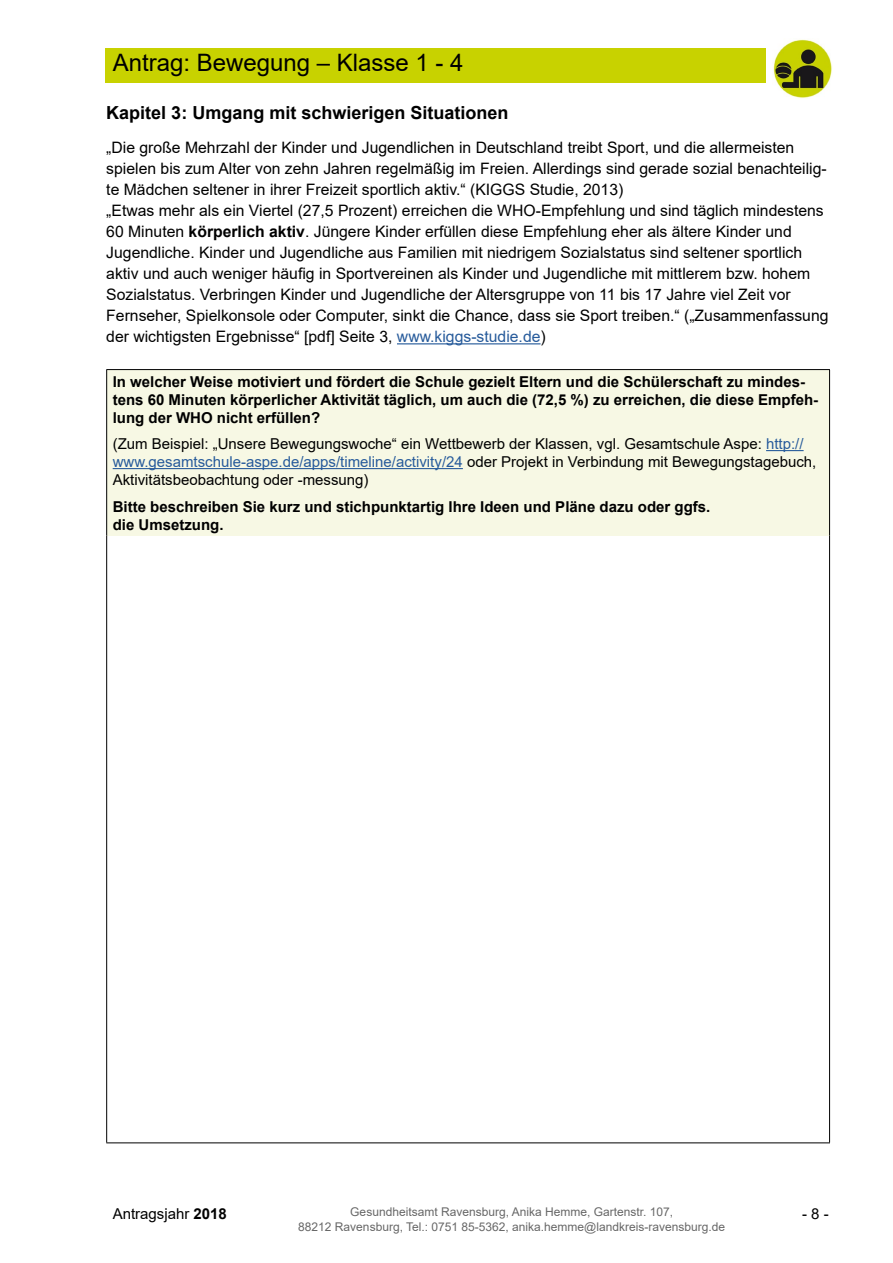
<style>
.page{position:relative;width:893px;height:1263px;background:#fff}
.page>*{position:absolute;margin:0;border:0;box-sizing:border-box;transform-origin:0 0}
.t1{font:24px "Arial";color:#000}
.Kapitelüberschriften{font:700 18px "Arial";color:#000}
.fließtext{font:15.75px/21px "Arial";color:#000}
.unterüberschrift{font:700 15px/18px "Arial";color:#000}
.unterüberschrift-2{font:15px/18px "Arial";color:#000}
.t2{font:12px "Arial";color:#000}
.s1{font-weight:700}
.s2{color:#275b9b}
</style>
<div class="page">
<div style="left:105px;top:48px;width:661px;height:35px;background:#c8d200"></div>
<img style="left:773px;top:39px;width:59px;height:59px">
<hr style="left:397px;top:343px;width:144px;height:1px;background:#275b9b">
<div style="left:107px;top:370px;width:723px;height:165px;background:#f7f8e4"></div>
<hr style="left:106px;top:369px;width:724px;height:1px;background:#000">
<hr style="left:106px;top:370px;width:1px;height:165px;background:#000">
<hr style="left:829px;top:370px;width:1px;height:165px;background:#000">
<hr style="left:106px;top:535px;width:1px;height:607px;background:#000">
<hr style="left:829px;top:535px;width:1px;height:607px;background:#000">
<hr style="left:106px;top:1142px;width:724px;height:1px;background:#000">
<hr style="left:766px;top:450px;width:38px;height:1px;background:#275b9b">
<hr style="left:113px;top:468px;width:350px;height:1px;background:#275b9b">
<h1 class="t1" style="left:113px;top:46px;width:352px">Antrag: Bewegung – Klasse 1 - 4</h1>
<p class="Kapitelüberschriften" style="left:106px;top:100px;width:404px">Kapitel 3: Umgang mit schwierigen Situationen</p>
<p class="fließtext" style="left:106px;top:137px;width:722px">„Die große Mehrzahl der Kinder und Jugendlichen in Deutschland treibt Sport, und die allermeisten spielen bis zum Alter von zehn Jahren regelmäßig im Freien. Allerdings sind gerade sozial benachteilig&shy;te Mädchen seltener in ihrer Freizeit sportlich aktiv.“ (KIGGS Studie, 2013)</p>
<p class="fließtext" style="left:106px;top:200px;width:724px">„Etwas mehr als ein Viertel (27,5 Prozent) erreichen die WHO-Empfehlung und sind täglich mindestens 60 Minuten <span class="s1">körperlich aktiv</span>. Jüngere Kinder erfüllen diese Empfehlung eher als ältere Kinder und Jugendliche. Kinder und Jugendliche aus Familien mit niedrigem Sozialstatus sind seltener sportlich aktiv und auch weniger häufig in Sportvereinen als Kinder und Jugendliche mit mittlerem bzw. hohem Sozialstatus. Verbringen Kinder und Jugendliche der Altersgruppe von 11 bis 17 Jahre viel Zeit vor Fernseher, Spielkonsole oder Computer, sinkt die Chance, dass sie Sport treiben.“ („Zusammenfassung der wichtigsten Ergebnisse“ [pdf] Seite 3, <span class="s2">www.kiggs-studie.de</span>)</p>
<p class="unterüberschrift" style="left:113px;top:372px;width:707px">In welcher Weise motiviert und fördert die Schule gezielt Eltern und die Schülerschaft zu mindes&shy;tens 60 Minuten körperlicher Aktivität täglich, um auch die (72,5 %) zu erreichen, die diese Empfeh&shy;lung der WHO nicht erfüllen?</p>
<p class="unterüberschrift-2" style="left:113px;top:435px;width:705px">(Zum Beispiel: „Unsere Bewegungswoche“ ein Wettbewerb der Klassen, vgl. Gesamtschule Aspe: <span class="s2">http:// www.gesamtschule-aspe.de/apps/timeline/activity/24</span> oder Projekt in Verbindung mit Bewegungstagebuch,<br>Aktivitätsbeobachtung oder -messung)</p>
<p class="unterüberschrift" style="left:113px;top:497px;width:599px">Bitte beschreiben Sie kurz und stichpunktartig Ihre Ideen und Pläne dazu oder ggfs. die Umsetzung.</p>
<p class="unterüberschrift-2" style="left:113px;top:1204px;width:116px">Antragsjahr <span class="s1">2018</span></p>
<p class="t2" style="left:350px;top:1204px;width:324px">Gesundheitsamt Ravensburg, Anika Hemme, Gartenstr. 107,</p>
<p class="unterüberschrift-2" style="left:802px;top:1204px;width:28px">- 8 -</p>
<p class="t2" style="left:298px;top:1218px;width:428px">88212 Ravensburg, Tel.: 0751 85-5362, anika.hemme@landkreis-ravensburg.de</p>
</div>
